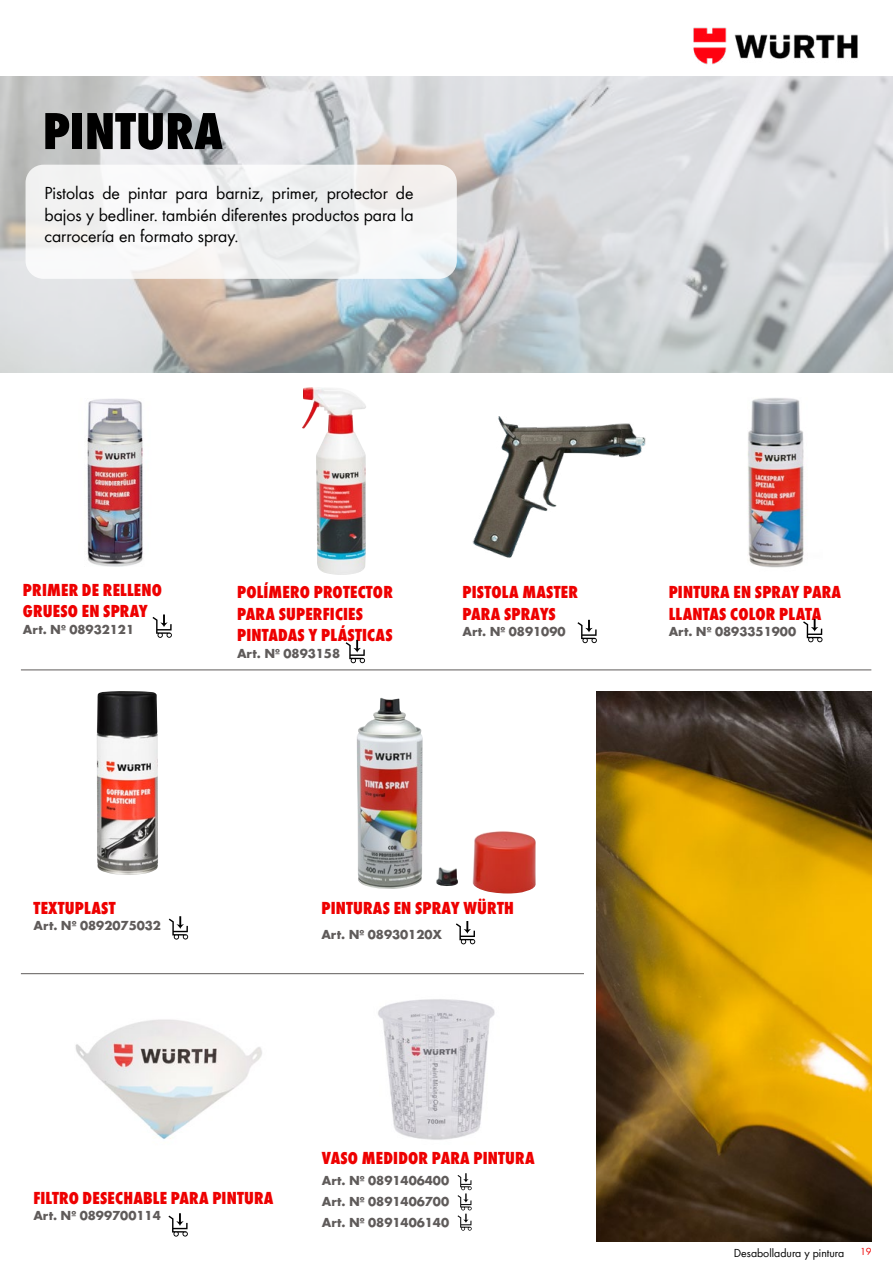
<style>
.page{position:relative;width:893px;height:1263px;background:#fff}
.page>*{position:absolute;margin:0;border:0;box-sizing:border-box;transform-origin:0 0}
.t1{font:800 condensed 54px "Wuerth";color:#000}
.t2{font:800 condensed 18px/21.6px "Wuerth";letter-spacing:.01em;color:#e00}
.t3{font:18px/21.6px "Wuerth";color:#000;text-align:justify}
.t4{font:700 13.5px/21px "Wuerth";color:#5f5b5a;text-align:justify}
.t5{font:12px "Wuerth";color:#000}
.t6{font:10.5px "Wuerth";color:#e00}
</style>
<div class="page">
<img style="left:693px;top:27px;width:165px;height:38px">
<img style="left:0;top:77px;width:893px;height:296px">
<img style="left:747px;top:398px;width:57px;height:170px">
<img style="left:472px;top:416px;width:174px;height:142px">
<img style="left:357px;top:697px;width:179px;height:196px">
<img style="left:75px;top:1019px;width:187px;height:121px">
<img style="left:97px;top:691px;width:61px;height:184px">
<img style="left:87px;top:398px;width:56px;height:169px">
<img style="left:302px;top:387px;width:64px;height:188px">
<img style="left:597px;top:691px;width:275px;height:550px">
<svg style="left:152px;top:614px;width:20px;height:24px"></svg>
<svg style="left:346px;top:640px;width:19px;height:23px"></svg>
<svg style="left:169px;top:916px;width:19px;height:23px"></svg>
<svg style="left:803px;top:619px;width:19px;height:23px"></svg>
<svg style="left:456px;top:921px;width:19px;height:23px"></svg>
<svg style="left:168px;top:1213px;width:20px;height:23px"></svg>
<svg style="left:458px;top:1173px;width:14px;height:58px"></svg>
<svg style="left:577px;top:620px;width:20px;height:23px"></svg>
<div style="left:26px;top:165px;width:431px;height:114px;background:#f3f3f4;border-radius:18px"></div>
<hr style="left:21px;top:670px;width:850px;height:1px;background:#5f5b5a">
<hr style="left:21px;top:973px;width:563px;height:1px;background:#5f5b5a">
<img style="left:378px;top:999px;width:117px;height:141px">
<h1 class="t1" style="left:43px;top:93px;width:182px">PINTURA</h1>
<p class="t3" style="left:44px;top:181px;width:371px">Pistolas de pintar para barniz, primer, protector de bajos y bedliner. también diferentes productos para la carrocería en formato spray.</p>
<p class="t2" style="left:23px;top:578px;width:141px">PRIMER DE RELLENO<br>GRUESO EN SPRAY</p>
<p class="t4" style="left:23px;top:617px;width:113px">Art. Nº 08932121</p>
<p class="t2" style="left:237px;top:580px;width:157px">POLÍMERO PROTECTOR<br>PARA SUPERFICIES<br>PINTADAS Y PLÁSTICAS</p>
<p class="t4" style="left:237px;top:641px;width:105px">Art. Nº 0893158</p>
<p class="t2" style="left:462px;top:580px;width:117px">PISTOLA MASTER<br>PARA SPRAYS</p>
<p class="t4" style="left:462px;top:620px;width:105px">Art. Nº 0891090</p>
<p class="t2" style="left:669px;top:580px;width:174px">PINTURA EN SPRAY PARA<br>LLANTAS COLOR PLATA</p>
<p class="t4" style="left:669px;top:620px;width:129px">Art. Nº 0893351900</p>
<p class="t2" style="left:34px;top:896px;width:83px">TEXTUPLAST</p>
<p class="t4" style="left:34px;top:914px;width:129px">Art. Nº 0892075032</p>
<p class="t2" style="left:321px;top:896px;width:194px">PINTURAS EN SPRAY WÜRTH</p>
<p class="t4" style="left:321px;top:923px;width:122px">Art. Nº 08930120X</p>
<p class="t2" style="left:33px;top:1186px;width:242px">FILTRO DESECHABLE PARA PINTURA</p>
<p class="t4" style="left:33px;top:1204px;width:129px">Art. Nº 0899700114</p>
<p class="t2" style="left:322px;top:1146px;width:214px">VASO MEDIDOR PARA PINTURA</p>
<p class="t4" style="left:322px;top:1169px;width:129px">Art. Nº 0891406400<br>Art. Nº 0891406700<br>Art. Nº 0891406140</p>
<p class="t5" style="left:734px;top:1245px;width:112px">Desabolladura y pintura</p>
<p class="t6" style="left:860px;top:1244px;width:13px">19</p>
</div>
